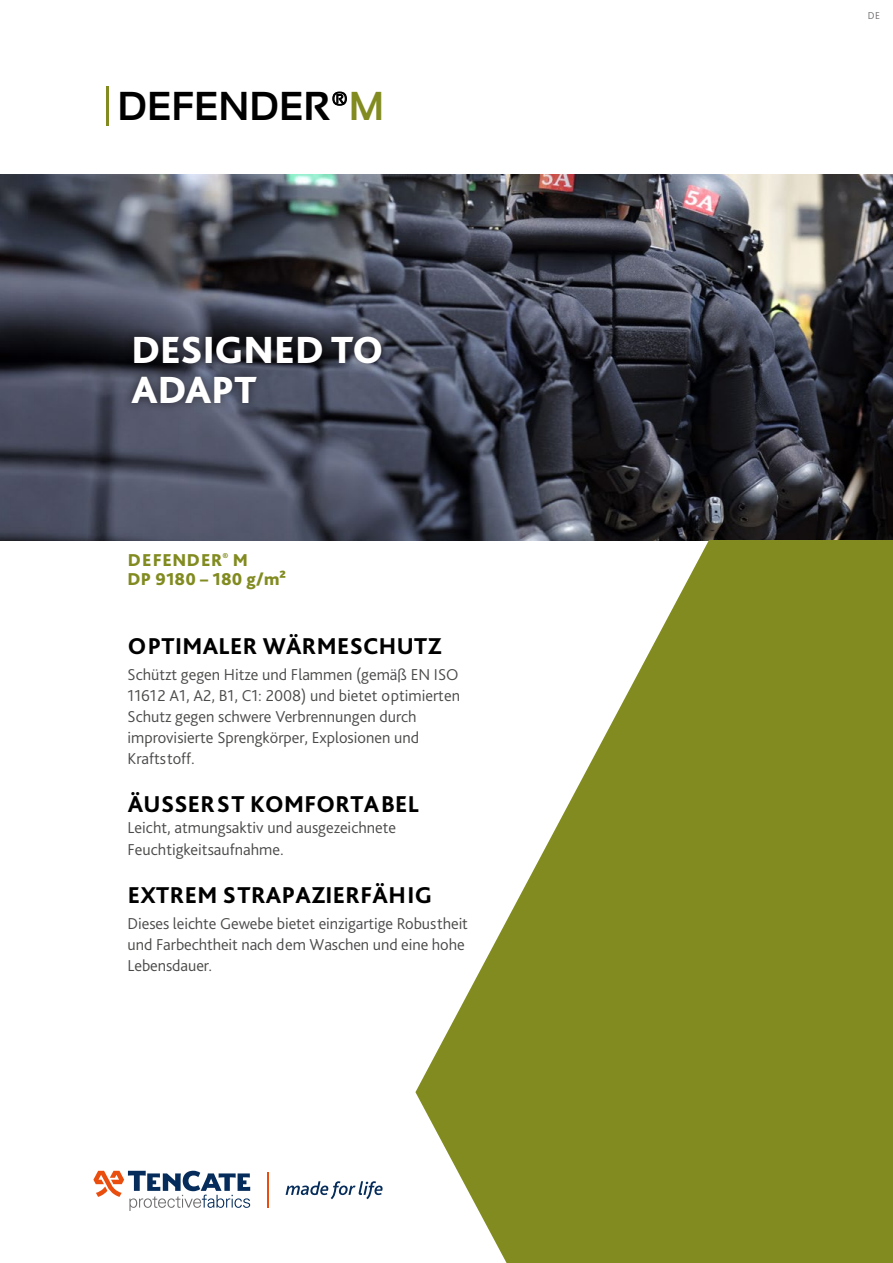
<style>
.page{position:relative;width:893px;height:1263px;background:#fff}
.page>*{position:absolute;margin:0;border:0;box-sizing:border-box;transform-origin:0 0}
.t1{font:700 40.35px "Sansation";color:#000}
.t2{font:800 39.6px/39.6px "Bliss Pro";color:#fff}
.t3{font:800 24px "Bliss Pro";letter-spacing:.015em;color:#000}
.t4{font:800 18px/19.2px "Bliss Pro";letter-spacing:.015em;color:#818b20}
.t5{font:300 16.5px/21px "Bliss Pro";color:#4a4a49}
.t6{font:300 10.5px "Bliss Pro";color:#6f6c6d}
.s1{font-size:32.25px}
.s2{color:#818b20}
</style>
<div class="page">
<img style="left:0;top:175px;width:893px;height:365px">
<svg style="left:286px;top:1181px;width:97px;height:18px"></svg>
<svg style="left:93px;top:1171px;width:157px;height:40px"></svg>
<hr style="left:267px;top:1173px;width:2px;height:35px;background:#e94e0f">
<svg style="left:415px;top:540px;width:478px;height:723px;fill:#818b20"></svg>
<div style="left:122px;top:327px;width:269px;height:86px;background:#000;opacity:.6"></div>
<svg style="left:333px;top:92px;width:14px;height:14px"></svg>
<hr style="left:106px;top:86px;width:2px;height:40px;background:#818b20">
<h1 class="t1" style="left:118px;top:83px;width:268px">DEFENDER<span class="s1">®</span><span class="s2">M</span></h1>
<h2 class="t2" style="left:131px;top:329px;width:253px">DESIGNED TO<br>ADAPT</h2>
<p class="t4" style="left:128px;top:550px;width:160px">DEFENDER<sup>®</sup> M<br>DP 9180 – 180 g/m²</p>
<h3 class="t3" style="left:128px;top:631px;width:315px">OPTIMALER WÄRMESCHUTZ</h3>
<p class="t5" style="left:128px;top:663px;width:334px">Schützt gegen Hitze und Flammen (gemäß EN ISO 11612 A1, A2, B1, C1: 2008) und bietet optimierten Schutz gegen schwere Verbrennungen durch improvisierte Sprengkörper, Explosionen und Kraftstoff.</p>
<h3 class="t3" style="left:128px;top:790px;width:293px">ÄUSSERST KOMFORTABEL</h3>
<p class="t5" style="left:128px;top:817px;width:270px">Leicht, atmungsaktiv und ausgezeichnete<br>Feuchtigkeitsaufnahme.</p>
<h3 class="t3" style="left:128px;top:880px;width:306px">EXTREM STRAPAZIERFÄHIG</h3>
<p class="t5" style="left:128px;top:913px;width:342px">Dieses leichte Gewebe bietet einzigartige Robustheit und Farbechtheit nach dem Waschen und eine hohe<br>Lebensdauer.</p>
<p class="t6" style="left:868px;top:9px;width:14px">DE</p>
</div>
